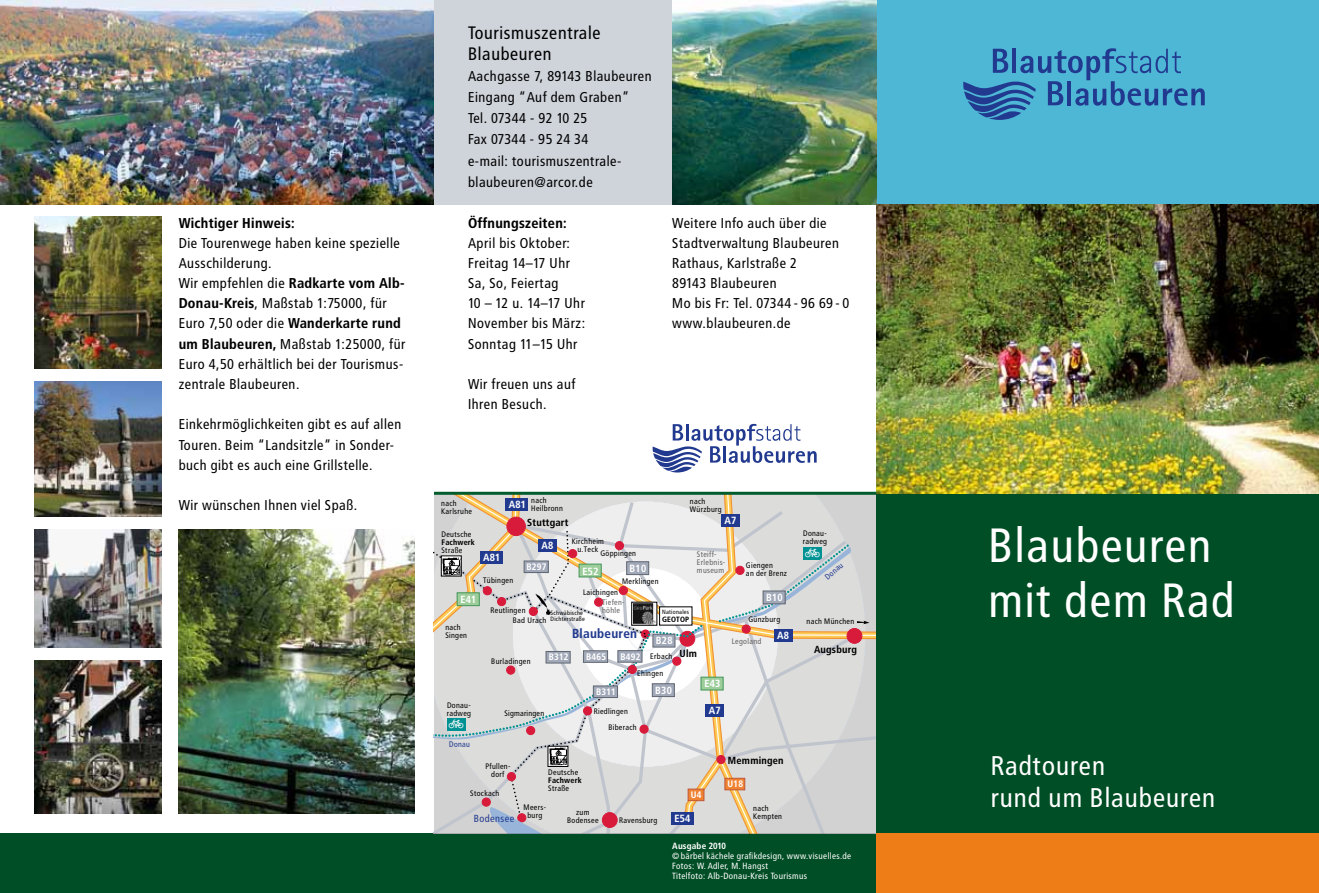
<style>
.page{position:relative;width:1319px;height:893px;background:#fff}
.page>*{position:absolute;margin:0;border:0;box-sizing:border-box;transform-origin:0 0}
.t1{font:48px/55.5px "Transit";color:#fff}
.t2{font:27px/32.4px "Transit";color:#fff}
.t3{font:18.3px "Transit Pict Two";color:#fff}
.t4{font:18px/21.1px "Transit";color:#000}
.t5{font:14.25px/20.2px "Transit";color:#000}
.t6{font:700 14.25px "Transit";color:#000}
.t7{font:700 13.05px "Transit";color:#213a8f}
.t8{font:700 10.35px "Transit";color:#fff}
.t9{font:700 10.2px "Transit";color:#000}
.t10{font:10.2px "Transit";color:#213a8f}
.t11{font:700 9.3px "Transit";color:#fff}
.t12{font:9px/10.2px "Transit";color:#fff}
.t13{font:700 9px "Transit";color:#fff}
.t14{font:7.95px/7.9px "Transit";color:#000}
.t15{font:7.95px/7.9px "Transit";color:#646363}
.t16{font:700 7.95px "Transit";color:#000}
.t17{font:7.95px "Transit";color:#213a8f}
.t18{font:700 7.65px "Transit";color:#000}
.t19{font:6.15px/6.1px "Transit";color:#000}
.s1{font-weight:700}
</style>
<div class="page">
<div style="left:0;top:0;width:876px;height:204px;background:#cfd3da"></div>
<div style="left:0;top:833px;width:876px;height:60px;background:#004e25"></div>
<div style="left:876px;top:0;width:442px;height:204px;background:#4eb7d5"></div>
<svg style="left:434px;top:495px;width:442px;height:338px;background:#d8d5d1"></svg>
<svg style="left:434px;top:531px;width:268px;height:302px;background:#d9d6d7"></svg>
<img style="left:549px;top:748px;width:17px;height:17px">
<div style="left:547px;top:746px;width:21px;height:21px;border:1px solid #000"></div>
<div style="left:619px;top:586px;width:8px;height:9px;background:#d81a3b;border-radius:50%"></div>
<div style="left:619px;top:586px;width:8px;height:9px;border:1px solid #d81a3b;border-radius:50%"></div>
<div style="left:672px;top:657px;width:8px;height:8px;background:#d81a3b;border-radius:50%"></div>
<div style="left:672px;top:657px;width:9px;height:8px;border:1px solid #d81a3b;border-radius:50%"></div>
<div style="left:626px;top:561px;width:23px;height:14px;background:#a1a8b8;border:1px solid #616772"></div>
<div style="left:652px;top:683px;width:22px;height:14px;background:#a1a8b8;border:1px solid #616772"></div>
<img style="left:536px;top:594px;width:15px;height:20px">
<div style="left:876px;top:204px;width:442px;height:629px;background:#004e25"></div>
<div style="left:876px;top:833px;width:442px;height:60px;background:#ef7d17"></div>
<img style="left:876px;top:204px;width:442px;height:289px">
<svg style="left:963px;top:48px;width:241px;height:72px"></svg>
<svg style="left:652px;top:424px;width:164px;height:49px"></svg>
<img style="left:0;top:0;width:434px;height:204px">
<hr style="left:434px;top:492px;width:442px;height:3px;background:#005b2d">
<img style="left:34px;top:660px;width:128px;height:153px">
<img style="left:34px;top:217px;width:128px;height:152px">
<img style="left:179px;top:529px;width:236px;height:284px">
<img style="left:34px;top:382px;width:128px;height:135px">
<img style="left:34px;top:529px;width:128px;height:118px">
<img style="left:672px;top:0;width:204px;height:204px">
<p class="t6" style="left:179px;top:214px;width:118px">Wichtiger Hinweis:</p>
<p class="t5" style="left:179px;top:233px;width:229px">Die Tourenwege haben keine spezielle<br>Ausschilderung.<br>Wir empfehlen die <span class="s1">Radkarte vom Alb-<br>Donau-Kreis</span>, Maßstab 1:75000, für<br>Euro 7,50 oder die <span class="s1">Wanderkarte rund um Blaubeuren,</span> Maßstab 1:25000, für<br>Euro 4,50 erhältlich bei der Tourismus&shy;zentrale Blaubeuren.</p>
<p class="t5" style="left:179px;top:414px;width:224px">Einkehrmöglichkeiten gibt es auf allen<br>Touren. Beim “Landsitzle” in Sonder&shy;buch gibt es auch eine Grillstelle.</p>
<p class="t5" style="left:179px;top:495px;width:181px">Wir wünschen Ihnen viel Spaß.</p>
<p class="t4" style="left:468px;top:22px;width:135px">Tourismuszentrale<br>Blaubeuren</p>
<p class="t5" style="left:468px;top:66px;width:186px;line-height:21.1px">Aachgasse 7, 89143 Blaubeuren<br>Eingang “Auf dem Graben”<br>Tel. 07344 - 92 10 25<br>Fax 07344 - 95 24 34<br>e-mail: tourismuszentrale&shy;blaubeuren@arcor.de</p>
<p class="t6" style="left:468px;top:214px;width:100px">Öffnungszeiten:</p>
<p class="t5" style="left:468px;top:233px;width:119px">April bis Oktober:<br>Freitag 14–17 Uhr<br>Sa, So, Feiertag<br>10 – 12 u. 14–17 Uhr<br>November bis März:<br>Sonntag 11–15 Uhr</p>
<p class="t5" style="left:468px;top:374px;width:109px">Wir freuen uns auf<br>Ihren Besuch.</p>
<p class="t5" style="left:672px;top:213px;width:179px">Weitere Info auch über die<br>Stadtverwaltung Blaubeuren<br>Rathaus, Karlstraße 2<br>89143 Blaubeuren<br>Mo bis Fr: Tel. 07344 - 96 69 - 0 www.blaubeuren.de</p>
<p class="t14" style="left:441px;top:499px;width:33px">nach<br>Karlsruhe</p>
<p class="t14" style="left:531px;top:496px;width:33px">nach<br>Heilbronn</p>
<p class="t8" style="left:509px;top:498px;width:19px">A81</p>
<p class="t9" style="left:527px;top:516px;width:43px">Stuttgart</p>
<p class="t14" style="left:689px;top:497px;width:34px">nach<br>Würzburg</p>
<p class="t8" style="left:724px;top:515px;width:14px">A7</p>
<p class="t14" style="left:441px;top:530px;width:32px">Deutsche</p>
<p class="t16" style="left:441px;top:537px;width:35px">Fachwerk</p>
<p class="t14" style="left:441px;top:546px;width:23px">Straße</p>
<p class="t8" style="left:460px;top:593px;width:18px">E41</p>
<p class="t14" style="left:445px;top:623px;width:24px">nach<br>Singen</p>
<p class="t14" style="left:446px;top:701px;width:26px">Donau&shy;radweg</p>
<p class="t3" style="left:456px;top:715px;width:10px">m</p>
<p class="t17" style="left:449px;top:740px;width:23px;rotate:-2deg">Donau</p>
<p class="t8" style="left:483px;top:551px;width:19px">A81</p>
<p class="t8" style="left:541px;top:539px;width:14px">A8</p>
<p class="t11" style="left:526px;top:561px;width:22px">B297</p>
<p class="t14" style="left:571px;top:538px;width:34px;text-align:center">Kirchheim u.Teck</p>
<p class="t14" style="left:600px;top:550px;width:38px">Göppingen</p>
<p class="t8" style="left:582px;top:565px;width:18px">E52</p>
<p class="t8" style="left:629px;top:562px;width:18px">B10</p>
<p class="t14" style="left:483px;top:576px;width:32px">Tübingen</p>
<p class="t14" style="left:513px;top:605px;width:35px;line-height:9.6px;text-indent:-22px">Reutlingen<br>Bad Urach</p>
<p class="t14" style="left:622px;top:577px;width:38px">Merklingen</p>
<p class="t14" style="left:583px;top:588px;width:37px">Laichingen</p>
<p class="t15" style="left:602px;top:598px;width:24px">Tiefen&shy;höhle</p>
<p class="t19" style="left:662px;top:609px;width:29px">Nationales</p>
<p class="t18" style="left:662px;top:614px;width:29px">GEOTOP</p>
<p class="t19" style="left:550px;top:610px;width:36px">Schwäbische<br>Dichterstraße</p>
<p class="t7" style="left:572px;top:625px;width:67px">Blaubeuren</p>
<p class="t8" style="left:655px;top:634px;width:18px">B28</p>
<p class="t15" style="left:696px;top:550px;width:30px">Steiff-<br>Erlebnis&shy;museum</p>
<p class="t14" style="left:745px;top:562px;width:43px">Giengen<br>an der Brenz</p>
<p class="t8" style="left:766px;top:591px;width:18px">B10</p>
<p class="t14" style="left:748px;top:615px;width:34px">Günzburg</p>
<p class="t15" style="left:731px;top:637px;width:31px">Legoland</p>
<p class="t8" style="left:777px;top:629px;width:14px">A8</p>
<p class="t14" style="left:650px;top:652px;width:48px">Erbach <sup>Ulm</sup></p>
<p class="t11" style="left:548px;top:652px;width:22px">B312</p>
<p class="t11" style="left:586px;top:651px;width:22px">B465</p>
<p class="t11" style="left:620px;top:651px;width:22px">B492</p>
<p class="t11" style="left:596px;top:686px;width:22px">B311</p>
<p class="t14" style="left:593px;top:707px;width:36px">Riedlingen</p>
<p class="t14" style="left:491px;top:657px;width:41px">Burladingen</p>
<p class="t14" style="left:637px;top:669px;width:28px">Ehingen</p>
<p class="t8" style="left:655px;top:684px;width:18px">B30</p>
<p class="t14" style="left:504px;top:709px;width:42px">Sigmaringen</p>
<p class="t14" style="left:608px;top:724px;width:30px">Biberach</p>
<p class="t8" style="left:704px;top:677px;width:18px">E43</p>
<p class="t8" style="left:708px;top:704px;width:14px">A7</p>
<p class="t14" style="left:485px;top:762px;width:27px;text-align:center">Pfullen&shy;dorf</p>
<p class="t14" style="left:470px;top:789px;width:31px">Stockach</p>
<p class="t10" style="left:474px;top:812px;width:42px">Bodensee</p>
<p class="t14" style="left:548px;top:769px;width:32px">Deutsche</p>
<p class="t16" style="left:548px;top:776px;width:35px">Fachwerk</p>
<p class="t14" style="left:548px;top:785px;width:23px">Straße</p>
<p class="t14" style="left:523px;top:803px;width:24px;text-align:center">Meers&shy;burg</p>
<p class="t14" style="left:567px;top:808px;width:33px;text-align:center">zum<br>Bodensee</p>
<p class="t14" style="left:619px;top:816px;width:40px">Ravensburg</p>
<p class="t11" style="left:690px;top:789px;width:12px">U4</p>
<p class="t8" style="left:674px;top:813px;width:18px">E54</p>
<p class="t9" style="left:728px;top:754px;width:57px">Memmingen</p>
<p class="t11" style="left:727px;top:778px;width:17px">U18</p>
<p class="t14" style="left:753px;top:805px;width:31px">nach<br>Kempten</p>
<p class="t14" style="left:802px;top:529px;width:26px">Donau&shy;radweg</p>
<p class="t3" style="left:812px;top:544px;width:10px">m</p>
<p class="t17" style="left:822px;top:574px;width:23px;rotate:-40deg">Donau</p>
<p class="t14" style="left:806px;top:618px;width:49px">nach München</p>
<p class="t9" style="left:813px;top:643px;width:45px">Augsburg</p>
<p class="t13" style="left:672px;top:840px;width:55px">Ausgabe 2010</p>
<p class="t12" style="left:672px;top:851px;width:181px">©bärbel kächele grafikdesign, www.visuelles.de<br>Fotos: W. Adler, M. Hangst<br>Titelfoto: Alb-Donau-Kreis Tourismus</p>
<h1 class="t1" style="left:988px;top:518px;width:249px">Blaubeuren mit dem Rad</h1>
<h2 class="t2" style="left:990px;top:750px;width:227px">Radtouren<br>rund um Blaubeuren</h2>
</div>
